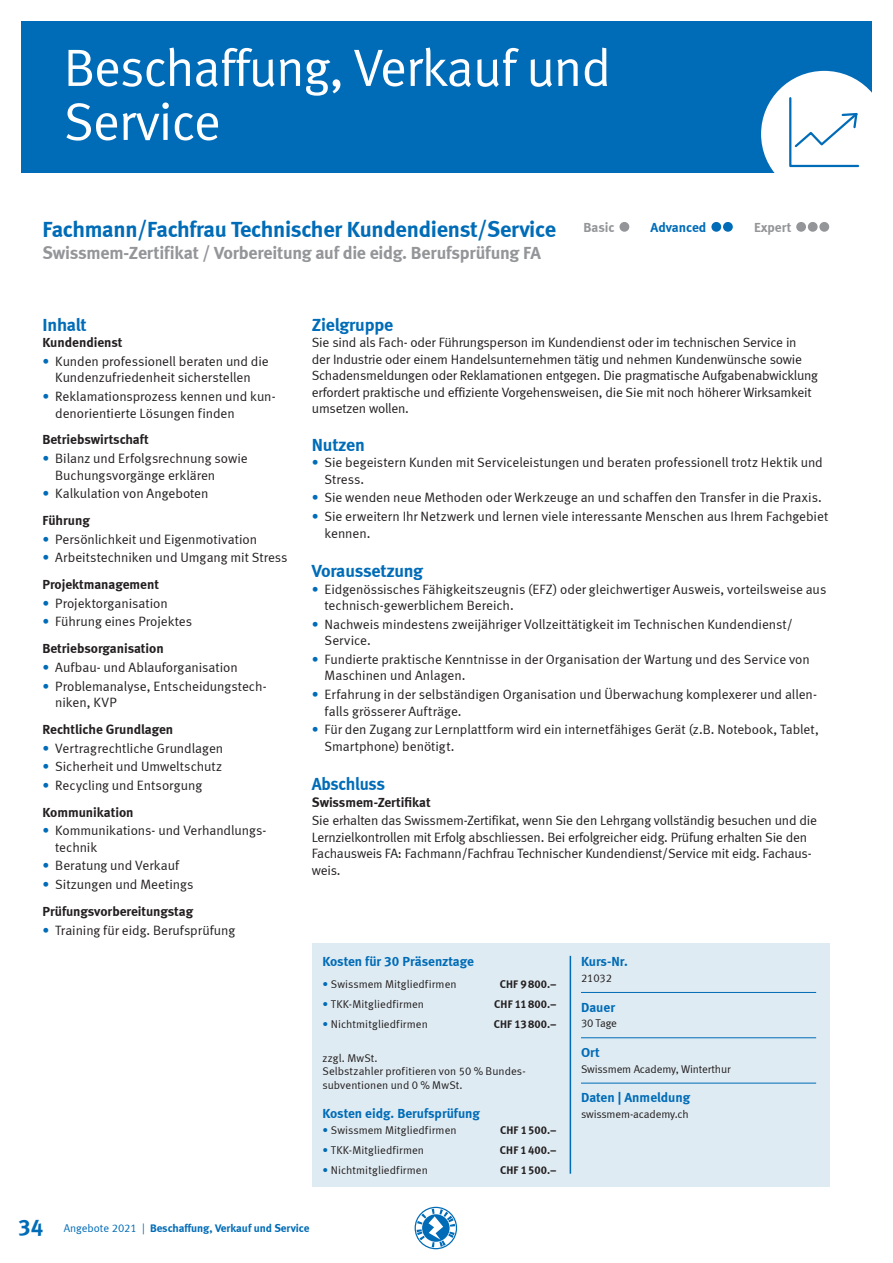
<style>
.page{position:relative;width:893px;height:1263px;background:#fff}
.page>*{position:absolute;margin:0;border:0;box-sizing:border-box;transform-origin:0 0}
.Titel_Kapitel__35_Pt{font:52.5px/54px "Meta Normal LF";letter-spacing:-.02em;color:#fff}
.Titel_Kurs__blau_15{font:22.5px "Meta Bold LF";letter-spacing:-.01em;color:#006cb7}
.Untertitel_Kurs__gra{font:18px "Meta Bold LF";letter-spacing:-.015em;color:#939598}
.Titel_Inhalt__blau_1{font:18px "Meta Bold LF";letter-spacing:-.01em;color:#006cb7}
.Titel_Inhalt__blau_1-2{font:18px "Meta Bold LF";letter-spacing:-.01em;color:#006cb7;scale:.95 1}
.Copy__9_Pt{font:13.5px/16.5px "Meta Normal LF";letter-spacing:-.005em;color:#231f20}
.Untertitel_Inhalt__s{font:13.5px "Meta Bold LF";color:#231f20}
.Titel_Box__Linie_0_2{font:13.5px "Meta Bold LF";color:#006cb7}
.Titel_Box_ohne_Linie{font:13.5px "Meta Bold LF";color:#006cb7}
.Kurslevel__grau_9_Pt{font:13.5px "Meta Bold LF";color:#939598}
.Kurslevel__blau_9_Pt{font:13.5px "Meta Bold LF";color:#006cb7}
.Titel_Box_Kurs-Nr{font:13.5px "Meta Bold LF";letter-spacing:-.005em;color:#006cb7}
.Copy_Box__7_5_Pt{font:11.25px/13.5px "Meta Normal LF";letter-spacing:.005em;color:#231f20}
.t1{font:11.25px "Meta Bold LF";letter-spacing:.01em;color:#231f20}
.t2{font:11.25px "Meta Bold LF";letter-spacing:-.005em;color:#006cb7}
.s1{color:#006cb7}
.s2{font-size:22.5px}
.s3{font-family:"Meta Normal LF"}
</style>
<div class="page">
<svg style="left:415px;top:1207px;width:42px;height:42px"></svg>
<div style="left:619px;top:222px;width:10px;height:10px;background:#939598;border-radius:50%"></div>
<div style="left:711px;top:222px;width:10px;height:10px;background:#006cb7;border-radius:50%"></div>
<div style="left:723px;top:222px;width:10px;height:10px;background:#006cb7;border-radius:50%"></div>
<div style="left:796px;top:222px;width:10px;height:10px;background:#939598;border-radius:50%"></div>
<div style="left:808px;top:222px;width:10px;height:10px;background:#939598;border-radius:50%"></div>
<div style="left:819px;top:222px;width:10px;height:10px;background:#939598;border-radius:50%"></div>
<div style="left:312px;top:943px;width:517px;height:243px;background:#dfebf2"></div>
<hr style="left:570px;top:956px;width:1px;height:218px;background:#006cb7">
<hr style="left:581px;top:992px;width:235px;height:1px;background:#006cb7">
<hr style="left:581px;top:1037px;width:235px;height:1px;background:#006cb7">
<hr style="left:581px;top:1083px;width:235px;height:1px;background:#006cb7">
<div style="left:21px;top:21px;width:851px;height:152px;background:#006cb7"></div>
<div style="left:761px;top:71px;width:126px;height:126px;background:#fff;border-radius:50%"></div>
<svg style="left:789px;top:97px;width:71px;height:71px"></svg>
<p class="Titel_Kapitel__35_Pt" style="left:64px;top:40px;width:549px">Beschaffung, Verkauf und<br>Service</p>
<p class="Titel_Kurs__blau_15" style="left:43px;top:216px;width:515px">Fachmann/Fachfrau Technischer Kundendienst/Service</p>
<p class="Untertitel_Kurs__gra" style="left:43px;top:242px;width:500px">Swissmem-Zertifikat / Vorbereitung auf die eidg. Berufsprüfung FA</p>
<p class="Kurslevel__grau_9_Pt" style="left:584px;top:219px;width:32px">Basic</p>
<p class="Kurslevel__blau_9_Pt" style="left:651px;top:219px;width:57px">Advanced</p>
<p class="Kurslevel__grau_9_Pt" style="left:754px;top:219px;width:39px">Expert</p>
<p class="Titel_Inhalt__blau_1" style="left:43px;top:314px;width:46px">Inhalt</p>
<p class="Untertitel_Inhalt__s" style="left:43px;top:334px;width:82px">Kundendienst</p>
<p class="Copy__9_Pt" style="left:43px;top:353px;width:228px;text-align:center"><span class="s1">•</span> Kunden professionell beraten und die<br>Kundenzufriedenheit sicherstellen</p>
<p class="Copy__9_Pt" style="left:55px;top:388px;width:222px;text-indent:-13px"><span class="s1">•</span> Reklamationsprozess kennen und kun&shy;denorientierte Lösungen finden</p>
<p class="Untertitel_Inhalt__s" style="left:43px;top:432px;width:108px">Betriebswirtschaft</p>
<p class="Copy__9_Pt" style="left:55px;top:450px;width:194px;text-indent:-13px"><span class="s1">•</span> Bilanz und Erfolgsrechnung sowie<br>Buchungsvorgänge erklären</p>
<p class="Copy__9_Pt" style="left:43px;top:485px;width:168px"><span class="s1">•</span> Kalkulation von Angeboten</p>
<p class="Untertitel_Inhalt__s" style="left:43px;top:512px;width:49px">Führung</p>
<p class="Copy__9_Pt" style="left:43px;top:531px;width:216px"><span class="s1">•</span> Persönlichkeit und Eigenmotivation</p>
<p class="Copy__9_Pt" style="left:43px;top:549px;width:247px"><span class="s1">•</span> Arbeitstechniken und Umgang mit Stress</p>
<p class="Untertitel_Inhalt__s" style="left:43px;top:576px;width:118px">Projektmanagement</p>
<p class="Copy__9_Pt" style="left:43px;top:595px;width:127px"><span class="s1">•</span> Projektorganisation</p>
<p class="Copy__9_Pt" style="left:43px;top:613px;width:151px"><span class="s1">•</span> Führung eines Projektes</p>
<p class="Untertitel_Inhalt__s" style="left:43px;top:641px;width:123px">Betriebsorganisation</p>
<p class="Copy__9_Pt" style="left:43px;top:659px;width:197px"><span class="s1">•</span> Aufbau- und Ablauforganisation</p>
<p class="Copy__9_Pt" style="left:55px;top:677px;width:212px;text-indent:-13px"><span class="s1">•</span> Problemanalyse, Entscheidungstech&shy;niken, KVP</p>
<p class="Untertitel_Inhalt__s" style="left:43px;top:721px;width:132px">Rechtliche Grundlagen</p>
<p class="Copy__9_Pt" style="left:43px;top:739px;width:182px"><span class="s1">•</span> Vertragrechtliche Grundlagen</p>
<p class="Copy__9_Pt" style="left:43px;top:758px;width:181px"><span class="s1">•</span> Sicherheit und Umweltschutz</p>
<p class="Copy__9_Pt" style="left:43px;top:777px;width:161px"><span class="s1">•</span> Recycling und Entsorgung</p>
<p class="Untertitel_Inhalt__s" style="left:43px;top:804px;width:93px">Kommunikation</p>
<p class="Copy__9_Pt" style="left:55px;top:822px;width:213px;text-indent:-13px"><span class="s1">•</span> Kommunikations- und Verhandlungs&shy;technik</p>
<p class="Copy__9_Pt" style="left:43px;top:857px;width:138px"><span class="s1">•</span> Beratung und Verkauf</p>
<p class="Copy__9_Pt" style="left:43px;top:876px;width:152px"><span class="s1">•</span> Sitzungen und Meetings</p>
<p class="Untertitel_Inhalt__s" style="left:43px;top:903px;width:152px">Prüfungsvorbereitungstag</p>
<p class="Copy__9_Pt" style="left:43px;top:921px;width:194px"><span class="s1">•</span> Training für eidg. Berufsprüfung</p>
<p class="Titel_Inhalt__blau_1" style="left:312px;top:314px;width:83px">Zielgruppe</p>
<p class="Copy__9_Pt" style="left:312px;top:334px;width:508px">Sie sind als Fach- oder Führungsperson im Kundendienst oder im technischen Service in der Industrie oder einem Handelsunternehmen tätig und nehmen Kundenwünsche sowie Schadensmeldungen oder Reklamationen entgegen. Die pragmatische Aufgabenabwicklung erfordert praktische und effiziente Vorgehensweisen, die Sie mit noch höherer Wirksamkeit umsetzen wollen.</p>
<p class="Titel_Inhalt__blau_1" style="left:312px;top:434px;width:55px">Nutzen</p>
<p class="Copy__9_Pt" style="left:325px;top:454px;width:500px;text-indent:-13px"><span class="s1">•</span> Sie begeistern Kunden mit Serviceleistungen und beraten professionell trotz Hektik und<br>Stress.</p>
<p class="Copy__9_Pt" style="left:312px;top:489px;width:511px"><span class="s1">•</span> Sie wenden neue Methoden oder Werkzeuge an und schaffen den Transfer in die Praxis.</p>
<p class="Copy__9_Pt" style="left:325px;top:508px;width:505px;text-indent:-13px"><span class="s1">•</span> Sie erweitern Ihr Netzwerk und lernen viele interessante Menschen aus Ihrem Fachgebiet kennen.</p>
<p class="Titel_Inhalt__blau_1" style="left:312px;top:560px;width:113px">Voraussetzung</p>
<p class="Copy__9_Pt" style="left:325px;top:580px;width:503px;text-indent:-13px"><span class="s1">•</span> Eidgenössisches Fähigkeitszeugnis (EFZ) oder gleichwertiger Ausweis, vorteilsweise aus technisch-gewerblichem Bereich.</p>
<p class="Copy__9_Pt" style="left:325px;top:616px;width:470px;text-indent:-13px"><span class="s1">•</span> Nachweis mindestens zweijähriger Vollzeittätigkeit im Technischen Kundendienst/<br>Service.</p>
<p class="Copy__9_Pt" style="left:325px;top:651px;width:487px;text-indent:-13px"><span class="s1">•</span> Fundierte praktische Kenntnisse in der Organisation der Wartung und des Service von<br>Maschinen und Anlagen.</p>
<p class="Copy__9_Pt" style="left:325px;top:686px;width:494px;text-indent:-13px"><span class="s1">•</span> Erfahrung in der selbständigen Organisation und Überwachung komplexerer und allen&shy;falls grösserer Aufträge.</p>
<p class="Copy__9_Pt" style="left:325px;top:721px;width:496px;text-indent:-13px"><span class="s1">•</span> Für den Zugang zur Lernplattform wird ein internetfähiges Gerät (z.B. Notebook, Tablet,<br>Smartphone) benötigt.</p>
<p class="Titel_Inhalt__blau_1-2" style="left:312px;top:773px;width:79px">Abschluss</p>
<p class="Untertitel_Inhalt__s" style="left:312px;top:794px;width:120px">Swissmem-Zertifikat</p>
<p class="Copy__9_Pt" style="left:312px;top:812px;width:507px">Sie erhalten das Swissmem-Zertifikat, wenn Sie den Lehrgang vollständig besuchen und die Lernzielkontrollen mit Erfolg abschliessen. Bei erfolgreicher eidg. Prüfung erhalten Sie den Fachausweis FA: Fachmann/Fachfrau Technischer Kundendienst/Service mit eidg. Fachaus&shy;weis.</p>
<p class="Titel_Box_ohne_Linie" style="left:322px;top:954px;width:153px">Kosten für 30 Präsenztage</p>
<p class="Copy_Box__7_5_Pt" style="left:322px;top:978px;width:136px"><span class="s1">•</span> Swissmem Mitgliedfirmen</p>
<p class="t1" style="left:500px;top:978px;width:58px">CHF 9800.–</p>
<p class="Copy_Box__7_5_Pt" style="left:322px;top:997px;width:103px"><span class="s1">•</span> TKK-Mitgliedfirmen</p>
<p class="t1" style="left:494px;top:998px;width:64px">CHF 11800.–</p>
<p class="Copy_Box__7_5_Pt" style="left:322px;top:1017px;width:107px"><span class="s1">•</span> Nichtmitgliedfirmen</p>
<p class="t1" style="left:494px;top:1017px;width:64px">CHF 13800.–</p>
<p class="Copy_Box__7_5_Pt" style="left:322px;top:1051px;width:57px">zzgl. MwSt.</p>
<p class="Copy_Box__7_5_Pt" style="left:322px;top:1064px;width:204px">Selbstzahler profitieren von 50 % Bundes&shy;subventionen und 0 % MwSt.</p>
<p class="Titel_Box__Linie_0_2" style="left:322px;top:1105px;width:159px">Kosten eidg. Berufsprüfung</p>
<p class="Copy_Box__7_5_Pt" style="left:322px;top:1123px;width:136px"><span class="s1">•</span> Swissmem Mitgliedfirmen</p>
<p class="t1" style="left:500px;top:1123px;width:58px">CHF 1500.–</p>
<p class="Copy_Box__7_5_Pt" style="left:322px;top:1143px;width:103px"><span class="s1">•</span> TKK-Mitgliedfirmen</p>
<p class="t1" style="left:500px;top:1143px;width:58px">CHF 1400.–</p>
<p class="Copy_Box__7_5_Pt" style="left:322px;top:1163px;width:107px"><span class="s1">•</span> Nichtmitgliedfirmen</p>
<p class="t1" style="left:500px;top:1163px;width:58px">CHF 1500.–</p>
<p class="Titel_Box_Kurs-Nr" style="left:581px;top:954px;width:48px">Kurs-Nr.</p>
<p class="Copy_Box__7_5_Pt" style="left:581px;top:971px;width:33px">21032</p>
<p class="Titel_Box__Linie_0_2" style="left:581px;top:999px;width:36px">Dauer</p>
<p class="Copy_Box__7_5_Pt" style="left:581px;top:1016px;width:37px">30 Tage</p>
<p class="Titel_Box__Linie_0_2" style="left:581px;top:1044px;width:20px">Ort</p>
<p class="Copy_Box__7_5_Pt" style="left:581px;top:1062px;width:151px">Swissmem Academy, Winterthur</p>
<p class="Titel_Box__Linie_0_2" style="left:581px;top:1090px;width:111px">Daten | Anmeldung</p>
<p class="Copy_Box__7_5_Pt" style="left:581px;top:1107px;width:109px">swissmem-academy.ch</p>
<p class="t2" style="left:18px;top:1222px;width:293px"><span class="s2">34</span> <span class="s3">Angebote 2021 |</span> Beschaffung, Verkauf und Service</p>
</div>
